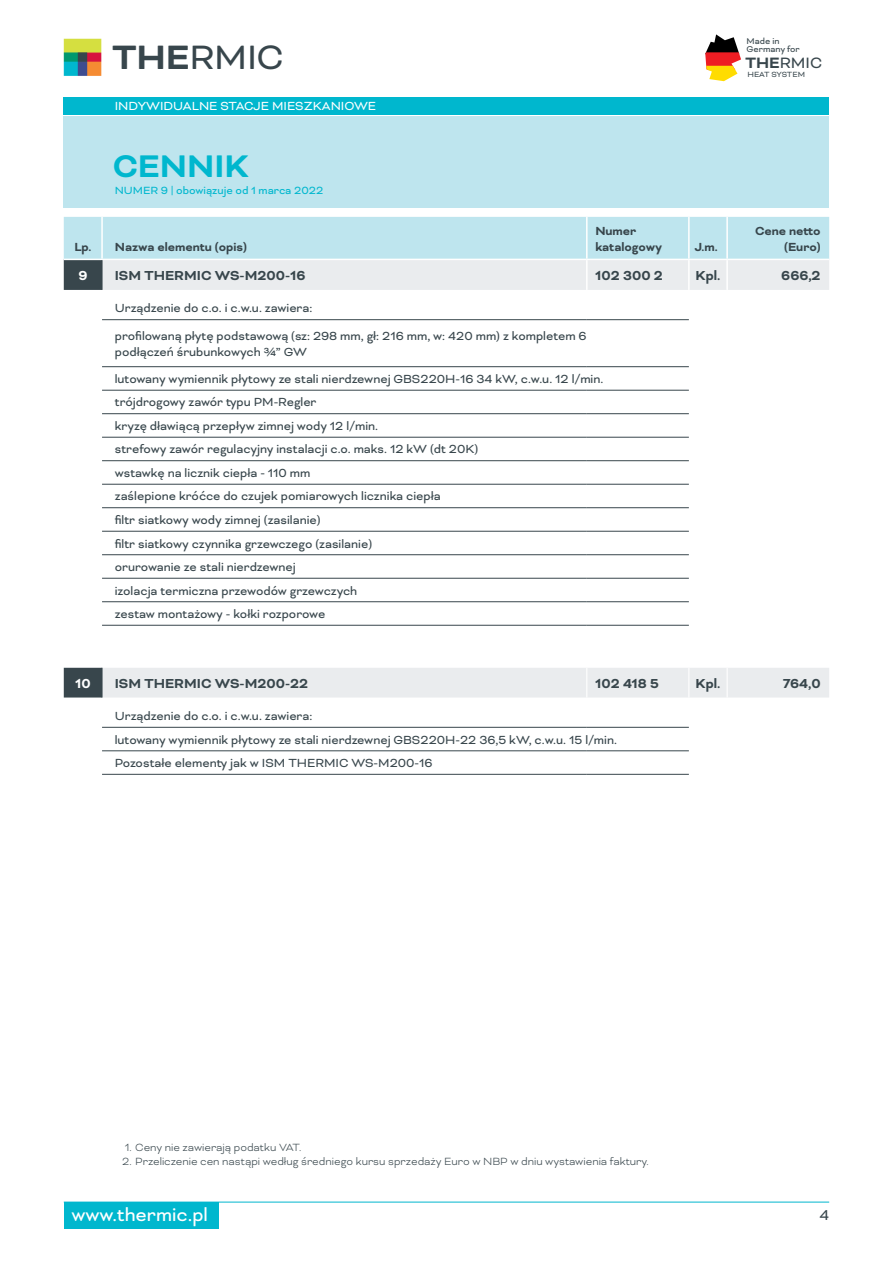
<style>
.page{position:relative;width:893px;height:1263px;background:#fff}
.page>*{position:absolute;margin:0;border:0;box-sizing:border-box;transform-origin:0 0}
.t1{font:38.85px "Bicyclette";color:#38464c}
.t2{font:700 36px "Bicyclette";color:#00b7ce}
.t3{font:21px "Bicyclette";color:#fff}
.t4{font:17.25px "Bicyclette";color:#38464c}
.t5{font:16.5px "Bicyclette";color:#38464c}
.t6{font:700 15px "Bicyclette";color:#38464c}
.t7{font:700 15px "Bicyclette";color:#fff}
.t8{font:13.5px/23.5px "Bicyclette";color:#38464c}
.t9{font:700 13.5px/16.2px "Bicyclette";color:#38464c}
.t10{font:13.5px "Bicyclette";color:#fff}
.t11{font:300 12px "Bicyclette";color:#38464c}
.t12{font:12px "Bicyclette";color:#00b7ce}
.t13{font:9.75px/8.7px "Bicyclette";color:#38464c}
.t14{font:8.7px "Bicyclette";letter-spacing:-.015em;color:#38464c}
.s1{font-weight:700}
</style>
<div class="page">
<div style="left:64px;top:116px;width:765px;height:92px;background:#bee5ee"></div>
<div style="left:64px;top:97px;width:765px;height:17px;background:#00b7ce"></div>
<hr style="left:64px;top:1202px;width:765px;height:1px;background:#00b7ce">
<svg style="left:705px;top:34px;width:36px;height:47px"></svg>
<div style="left:64px;top:1202px;width:154px;height:27px;background:#00b7ce"></div>
<img style="left:63px;top:38px;width:92px;height:92px">
<hr style="left:102px;top:727px;width:485px;height:1px;background:#38464c">
<hr style="left:587px;top:727px;width:102px;height:1px;background:#38464c">
<hr style="left:102px;top:750px;width:485px;height:1px;background:#38464c">
<hr style="left:587px;top:750px;width:102px;height:1px;background:#38464c">
<hr style="left:102px;top:774px;width:485px;height:1px;background:#38464c">
<hr style="left:587px;top:774px;width:102px;height:1px;background:#38464c">
<svg style="left:64px;top:217px;width:765px;height:480px"></svg>
<h1 class="t1" style="left:112px;top:34px;width:173px"><span class="s1">THE</span>RMIC</h1>
<p class="t10" style="left:115px;top:98px;width:263px">INDYWIDUALNE STACJE MIESZKANIOWE</p>
<h2 class="t2" style="left:113px;top:145px;width:138px">CENNIK</h2>
<p class="t12" style="left:115px;top:183px;width:210px">NUMER 9 | obowiązuje od 1 marca 2022</p>
<p class="t9" style="left:74px;top:239px;width:174px">Lp. Nazwa elementu (opis)</p>
<p class="t13" style="left:747px;top:36px;width:55px">Made in<br>Germany for</p>
<p class="t14" style="left:747px;top:69px;width:59px">HEAT SYSTEM</p>
<p class="t4" style="left:745px;top:53px;width:78px"><span class="s1">THE</span>RMIC</p>
<p class="t9" style="left:595px;top:223px;width:68px">Numer katalogowy</p>
<p class="t9" style="left:695px;top:239px;width:24px">J.m.</p>
<p class="t9" style="left:755px;top:223px;width:67px;text-align:right">Cene netto (Euro)</p>
<p class="t7" style="left:78px;top:267px;width:11px">9</p>
<p class="t6" style="left:115px;top:267px;width:192px">ISM THERMIC WS-M200-16</p>
<p class="t6" style="left:595px;top:267px;width:69px">102 300 2</p>
<p class="t6" style="left:696px;top:267px;width:26px">Kpl.</p>
<p class="t6" style="left:781px;top:267px;width:41px">666,2</p>
<p class="t8" style="left:115px;top:295px;width:473px;line-height:27.2px">Urządzenie do c.o. i c.w.u. zawiera:<br>profilowaną płytę podstawową (sz: 298 mm, gł: 216 mm, w: 420 mm) z kompletem 6</p>
<p class="t8" style="left:115px;top:338px;width:490px;line-height:27.2px">podłączeń śrubunkowych ¾” GW<br>lutowany wymiennik płytowy ze stali nierdzewnej GBS220H-16 34 kW, c.w.u. 12 l/min.</p>
<p class="t8" style="left:115px;top:391px;width:365px">trójdrogowy zawór typu PM-Regler<br>kryzę dławiącą przepływ zimnej wody 12 l/min.<br>strefowy zawór regulacyjny instalacji c.o. maks. 12 kW (dt 20K) wstawkę na licznik ciepła - 110 mm<br>zaślepione króćce do czujek pomiarowych licznika ciepła<br>filtr siatkowy wody zimnej (zasilanie)<br>filtr siatkowy czynnika grzewczego (zasilanie)<br>orurowanie ze stali nierdzewnej<br>izolacja termiczna przewodów grzewczych<br>zestaw montażowy - kołki rozporowe</p>
<p class="t7" style="left:75px;top:674px;width:17px">10</p>
<p class="t6" style="left:115px;top:674px;width:195px">ISM THERMIC WS-M200-22</p>
<p class="t6" style="left:595px;top:674px;width:65px">102 418 5</p>
<p class="t6" style="left:696px;top:674px;width:26px">Kpl.</p>
<p class="t6" style="left:783px;top:674px;width:39px">764,0</p>
<p class="t8" style="left:115px;top:704px;width:504px">Urządzenie do c.o. i c.w.u. zawiera:<br>lutowany wymiennik płytowy ze stali nierdzewnej GBS220H-22 36,5 kW, c.w.u. 15 l/min.<br>Pozostałe elementy jak w ISM THERMIC WS-M200-16</p>
<p class="t11" style="left:125px;top:1140px;width:178px">1. Ceny nie zawierają podatku VAT.</p>
<p class="t11" style="left:122px;top:1154px;width:528px">2. Przeliczenie cen nastąpi według średniego kursu sprzedaży Euro w NBP w dniu wystawienia faktury.</p>
<h3 class="t3" style="left:71px;top:1203px;width:138px">www.thermic.pl</h3>
<p class="t5" style="left:819px;top:1205px;width:11px">4</p>
</div>
